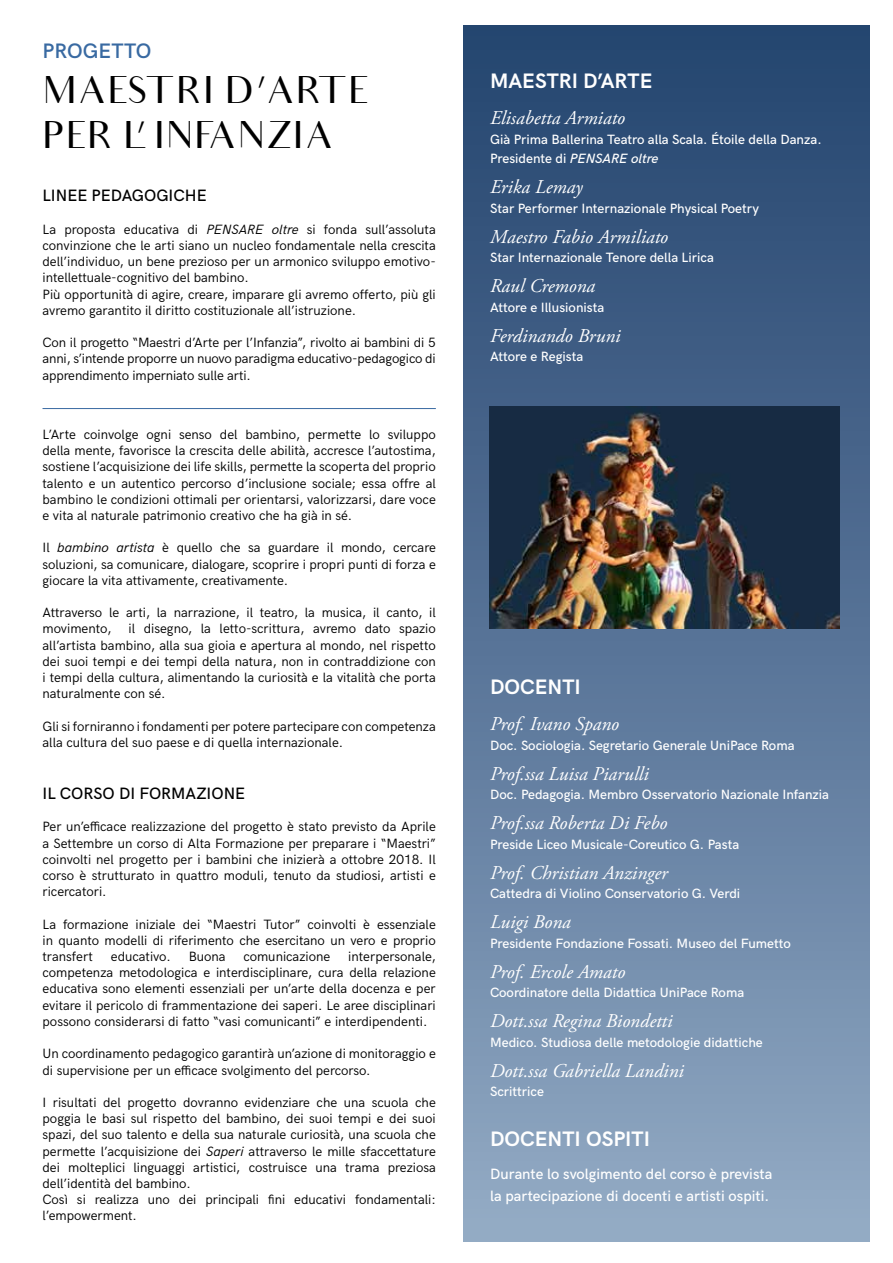
<style>
.page{position:relative;width:893px;height:1263px;background:#fff}
.page>*{position:absolute;margin:0;border:0;box-sizing:border-box;transform-origin:0 0}
.t1{font:37.5px/45px "Audrey";color:#000}
.t2{font:700 21px "HK Grotesk";color:#fff}
.t3{font:600 21px "HK Grotesk";color:#396aa2}
.t4{font:italic 19.5px "Adobe Garamond Pro";color:#fff}
.t5{font:500 16.5px "HK Grotesk";color:#000}
.t6{font:500 15px/22.5px "HK Grotesk";color:#fff}
.t7{font:13.5px/16.2px "HK Grotesk";color:#000;text-align:justify}
.t8{font:500 13.5px/19.5px "HK Grotesk";color:#fff}
.s1{font-style:italic}
</style>
<div class="page">
<hr style="left:43px;top:408px;width:393px;height:1px;background:#396aa2">
<div style="left:463px;top:26px;width:407px;height:1216px;background:linear-gradient(to bottom,#21416d,#91a8c3)"></div>
<img style="left:489px;top:407px;width:351px;height:222px">
<h2 class="t3" style="left:43px;top:35px;width:110px">PROGETTO</h2>
<h1 class="t1" style="left:43px;top:69px;width:329px">MAESTRI D’ARTE<br>PER L’ INFANZIA</h1>
<h2 class="t2" style="left:490px;top:65px;width:164px">MAESTRI D’ARTE</h2>
<h3 class="t4" style="left:490px;top:107px;width:137px">Elisabetta Armiato</h3>
<p class="t8" style="left:490px;top:128px;width:333px">Già Prima Ballerina Teatro alla Scala. Étoile della Danza.<br>Presidente di <span class="s1">PENSARE oltre</span></p>
<h3 class="t4" style="left:490px;top:176px;width:94px">Erika Lemay</h3>
<p class="t8" style="left:490px;top:197px;width:270px">Star Performer Internazionale Physical Poetry</p>
<h3 class="t4" style="left:490px;top:225px;width:180px">Maestro Fabio Armiliato</h3>
<p class="t8" style="left:490px;top:247px;width:225px">Star Internazionale Tenore della Lirica</p>
<h3 class="t4" style="left:490px;top:275px;width:107px">Raul Cremona</h3>
<p class="t8" style="left:490px;top:296px;width:116px">Attore e Illusionista</p>
<h3 class="t4" style="left:490px;top:324px;width:132px">Ferdinando Bruni</h3>
<p class="t8" style="left:490px;top:346px;width:95px">Attore e Regista</p>
<p class="t5" style="left:43px;top:183px;width:166px">LINEE PEDAGOGICHE</p>
<p class="t7" style="left:43px;top:220px;width:395px;text-align:left">La proposta educativa di <span class="s1">PENSARE oltre</span> si fonda sull’assoluta convinzione che le arti siano un nucleo fondamentale nella crescita dell’individuo, un bene prezioso per un armonico sviluppo emotivo&shy;intellettuale-cognitivo del bambino.<br>Più opportunità di agire, creare, imparare gli avremo offerto, più gli avremo garantito il diritto costituzionale all’istruzione.</p>
<p class="t7" style="left:43px;top:333px;width:395px">Con il progetto “Maestri d’Arte per l’Infanzia”, rivolto ai bambini di 5 anni, s’intende proporre un nuovo paradigma educativo-pedagogico di apprendimento imperniato sulle arti.</p>
<p class="t7" style="left:43px;top:425px;width:395px">L’Arte coinvolge ogni senso del bambino, permette lo sviluppo della mente, favorisce la crescita delle abilità, accresce l’autostima, sostiene l’acquisizione dei life skills, permette la scoperta del proprio talento e un autentico percorso d’inclusione sociale; essa offre al bambino le condizioni ottimali per orientarsi, valorizzarsi, dare voce e vita al naturale patrimonio creativo che ha già in sé.</p>
<p class="t7" style="left:43px;top:539px;width:395px">Il <span class="s1">bambino artista</span> è quello che sa guardare il mondo, cercare soluzioni, sa comunicare, dialogare, scoprire i propri punti di forza e giocare la vita attivamente, creativamente.</p>
<p class="t7" style="left:43px;top:603px;width:395px">Attraverso le arti, la narrazione, il teatro, la musica, il canto, il movimento,</p>
<p class="t7" style="left:43px;top:620px;width:395px;text-indent:86px">il disegno, la letto-scrittura, avremo dato spazio all’artista bambino, alla sua gioia e apertura al mondo, nel rispetto dei suoi tempi e dei tempi della natura, non in contraddizione con i tempi della cultura, alimentando la curiosità e la vitalità che porta naturalmente con sé.</p>
<p class="t7" style="left:43px;top:717px;width:395px">Gli si forniranno i fondamenti per potere partecipare con competenza alla cultura del suo paese e di quella internazionale.</p>
<p class="t5" style="left:43px;top:781px;width:204px">IL CORSO DI FORMAZIONE</p>
<p class="t7" style="left:43px;top:818px;width:395px">Per un’efficace realizzazione del progetto è stato previsto da Aprile a Settembre un corso di Alta Formazione per preparare i “Maestri” coinvolti nel progetto per i bambini che inizierà a ottobre 2018. Il corso è strutturato in quattro moduli, tenuto da studiosi, artisti e ricercatori.</p>
<p class="t7" style="left:43px;top:915px;width:395px">La formazione iniziale dei “Maestri Tutor” coinvolti è essenziale in quanto modelli di riferimento che esercitano un vero e proprio transfert</p>
<p class="t7" style="left:43px;top:947px;width:395px;text-indent:306px">interpersonale, competenza metodologica e interdisciplinare, cura della relazione educativa sono elementi essenziali per un’arte della docenza e per evitare il pericolo di frammentazione dei saperi. Le aree disciplinari possono considerarsi di fatto “vasi comunicanti” e interdipendenti.</p>
<p class="t7" style="left:43px;top:1044px;width:395px">Un coordinamento pedagogico garantirà un’azione di monitoraggio e di supervisione per un efficace svolgimento del percorso.</p>
<p class="t7" style="left:43px;top:1093px;width:395px;text-align:left">I risultati del progetto dovranno evidenziare che una scuola che poggia le basi sul rispetto del bambino, dei suoi tempi e dei suoi spazi, del suo talento e della sua naturale curiosità, una scuola che permette l’acquisizione dei <span class="s1">Saperi</span> attraverso le mille sfaccettature dei molteplici linguaggi artistici, costruisce una trama preziosa dell’identità del bambino.<br>Così si realizza uno dei principali fini educativi fondamentali: l’empowerment.</p>
<p class="t7" style="left:111px;top:947px;width:61px">educativo.</p>
<p class="t7" style="left:189px;top:947px;width:38px">Buona</p>
<p class="t7" style="left:243px;top:947px;width:88px">comunicazione</p>
<h2 class="t2" style="left:490px;top:671px;width:92px">DOCENTI</h2>
<h3 class="t4" style="left:490px;top:712px;width:131px">Prof. Ivano Spano</h3>
<p class="t8" style="left:490px;top:734px;width:306px">Doc. Sociologia. Segretario Generale UniPace Roma</p>
<h3 class="t4" style="left:490px;top:762px;width:160px">Prof.ssa Luisa Piarulli</h3>
<p class="t8" style="left:490px;top:784px;width:341px">Doc. Pedagogia. Membro Osservatorio Nazionale Infanzia</p>
<h3 class="t4" style="left:490px;top:811px;width:179px">Prof.ssa Roberta Di Febo</h3>
<p class="t8" style="left:490px;top:833px;width:251px">Preside Liceo Musicale-Coreutico G. Pasta</p>
<h3 class="t4" style="left:490px;top:861px;width:179px">Prof. Christian Anzinger</h3>
<p class="t8" style="left:490px;top:883px;width:252px">Cattedra di Violino Conservatorio G. Verdi</p>
<h3 class="t4" style="left:490px;top:910px;width:82px">Luigi Bona</h3>
<p class="t8" style="left:490px;top:932px;width:302px">Presidente Fondazione Fossati. Museo del Fumetto</p>
<h3 class="t4" style="left:490px;top:960px;width:137px">Prof. Ercole Amato</h3>
<p class="t8" style="left:490px;top:982px;width:256px">Coordinatore della Didattica UniPace Roma</p>
<h3 class="t4" style="left:490px;top:1009px;width:184px">Dott.ssa Regina Biondetti</h3>
<p class="t8" style="left:490px;top:1031px;width:274px">Medico. Studiosa delle metodologie didattiche</p>
<h3 class="t4" style="left:490px;top:1059px;width:195px">Dott.ssa Gabriella Landini</h3>
<p class="t8" style="left:490px;top:1081px;width:55px">Scrittrice</p>
<h2 class="t2" style="left:490px;top:1123px;width:161px">DOCENTI OSPITI</h2>
<p class="t6" style="left:490px;top:1161px;width:284px">Durante lo svolgimento del corso è prevista la partecipazione di docenti e artisti ospiti.</p>
</div>
